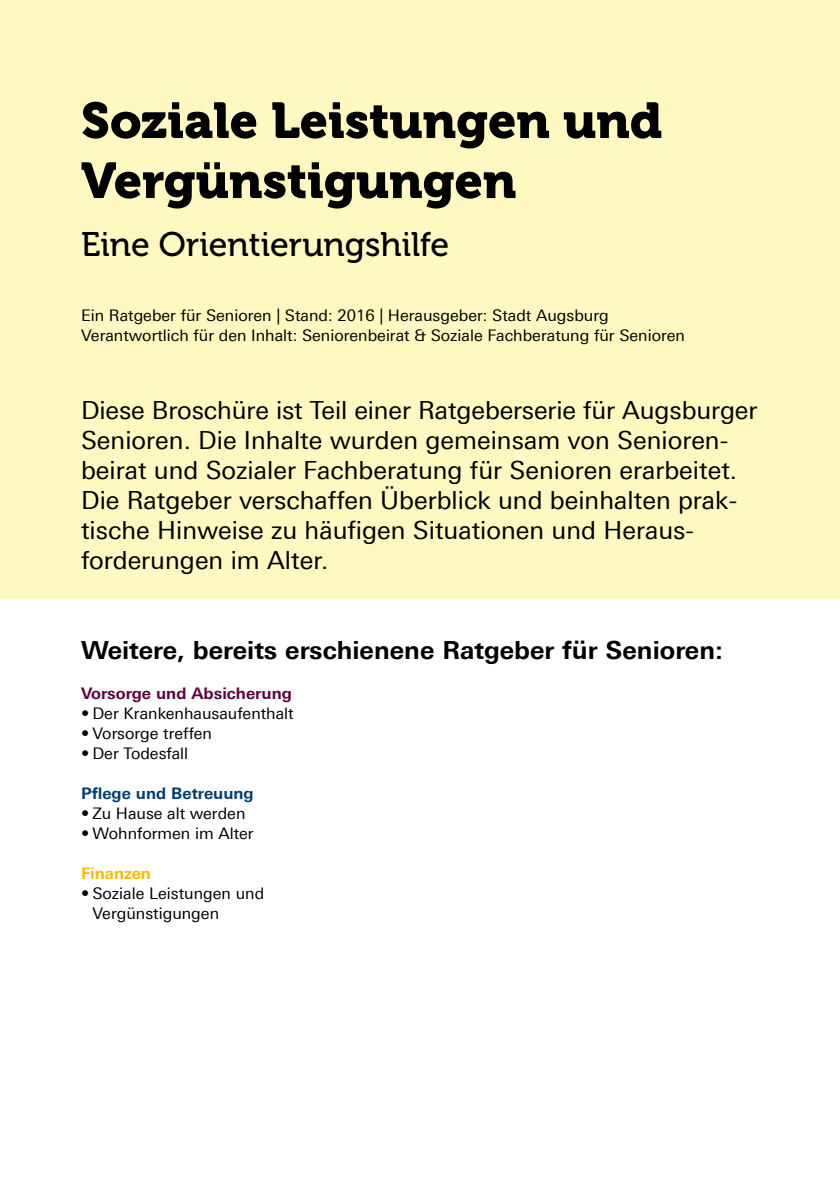
<style>
.page{position:relative;width:840px;height:1191px;background:#fff}
.page>*{position:absolute;margin:0;border:0;box-sizing:border-box;transform-origin:0 0}
.t1{font:50px/60px "Museo 900";color:#000}
.t2{font:34px "Museo 500";color:#000}
.t3{font:25px/30px "Univers For Augsburg";color:#000}
.t4{font:700 25px "Univers For Augsburg";color:#000}
.t5{font:16px/20px "Univers For Augsburg";color:#000}
.t6{font:700 16px "Univers For Augsburg";color:#5f003d}
.t7{font:700 16px "Univers For Augsburg";color:#003e6f}
.t8{font:700 16px "Univers For Augsburg";color:#fbb900}
</style>
<div class="page">
<div style="left:0;top:0;width:839px;height:599px;background:#fff9c1"></div>
<h1 class="t1" style="left:81px;top:91px;width:582px">Soziale Leistungen und<br>Vergünstigungen</h1>
<h2 class="t2" style="left:81px;top:225px;width:369px">Eine Orientierungshilfe</h2>
<p class="t5" style="left:81px;top:305px;width:605px">Ein Ratgeber für Senioren | Stand: 2016 | Herausgeber: Stadt Augsburg<br>Verantwortlich für den Inhalt: Seniorenbeirat &amp; Soziale Fachberatung für Senioren</p>
<p class="t3" style="left:81px;top:395px;width:677px">Diese Broschüre ist Teil einer Ratgeberserie für Augsburger Senioren. Die Inhalte wurden gemeinsam von Senioren&shy;beirat und Sozialer Fachberatung für Senioren erarbeitet.<br>Die Ratgeber verschaffen Überblick und beinhalten prak&shy;tische Hinweise zu häufigen Situationen und Heraus&shy;forderungen im Alter.</p>
<p class="t4" style="left:81px;top:635px;width:643px">Weitere, bereits erschienene Ratgeber für Senioren:</p>
<p class="t6" style="left:81px;top:683px;width:212px">Vorsorge und Absicherung</p>
<p class="t5" style="left:81px;top:703px;width:214px">• Der Krankenhausaufenthalt</p>
<p class="t5" style="left:81px;top:723px;width:132px">• Vorsorge treffen</p>
<p class="t5" style="left:81px;top:743px;width:109px">• Der Todesfall</p>
<p class="t7" style="left:81px;top:783px;width:174px">Pflege und Betreuung</p>
<p class="t5" style="left:81px;top:803px;width:166px">• Zu Hause alt werden</p>
<p class="t5" style="left:81px;top:823px;width:174px">• Wohnformen im Alter</p>
<p class="t8" style="left:81px;top:863px;width:71px">Finanzen</p>
<p class="t5" style="left:92px;top:883px;width:173px;text-indent:-11px">• Soziale Leistungen und<br>Vergünstigungen</p>
</div>
